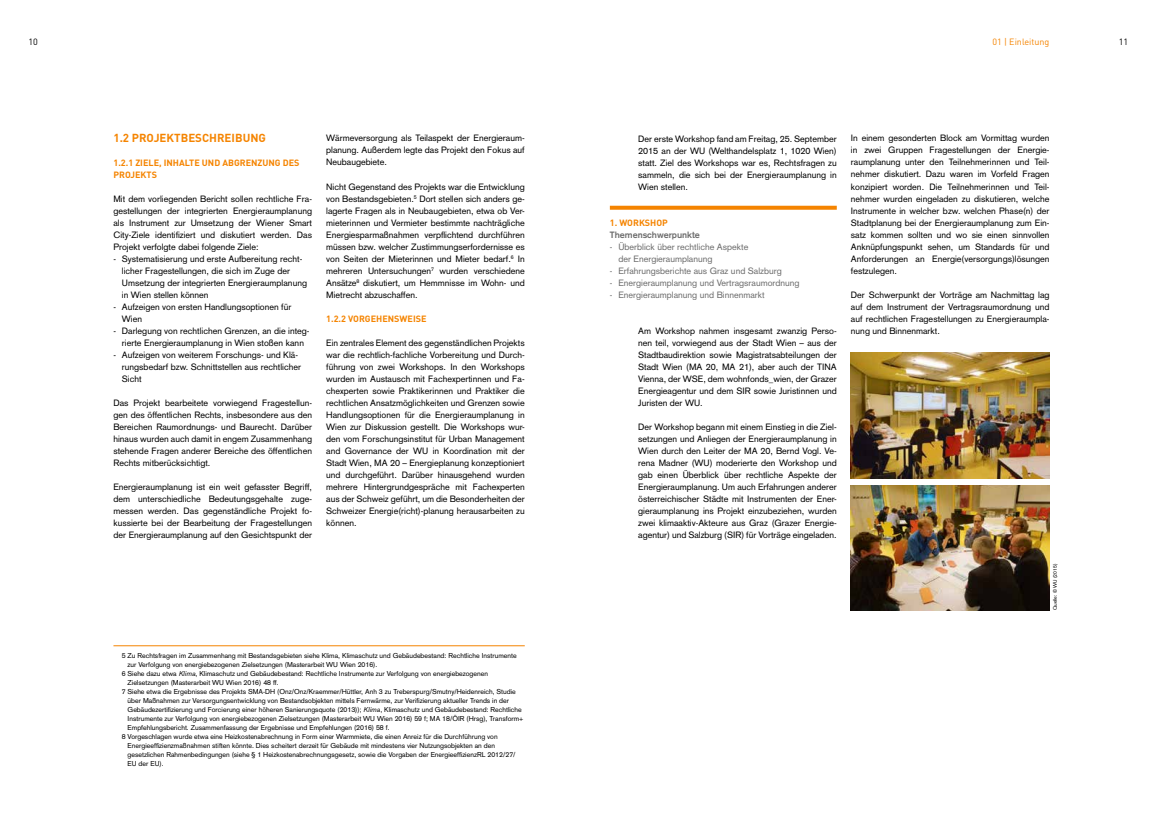
<style>
.page{position:relative;width:1163px;height:823px;background:#fff}
.page>*{position:absolute;margin:0;border:0;box-sizing:border-box;transform-origin:0 0}
.t1{font:700 11.5px "DIN";color:#f58400}
.t2{font:9px/12px "Akzidenz Grotesk";color:#000;text-align:justify}
.t3{font:9px/12px "Akzidenz Grotesk";color:#6d6d6d}
.t4{font:700 9px/12px "DIN";color:#f58400}
.t5{font:700 9px/12px "Akzidenz Grotesk";color:#6d6d6d}
.t6{font:9px "DIN";color:#f58400}
.t7{font:9px "DIN";color:#000}
.t8{font:7px "Akzidenz Grotesk";color:#000}
.t9{font:5px "Akzidenz Grotesk";color:#000}
.s1{font-family:"Akzidenz Grotesk BE";font-style:italic}
.s2{font-family:"DIN";color:#f58400}
</style>
<div class="page">
<svg style="left:609px;top:205px;width:227px;height:4px"></svg>
<hr style="left:113px;top:645px;width:411px;height:1px;background:#f58400">
<img style="left:850px;top:353px;width:199px;height:124px">
<img style="left:850px;top:485px;width:199px;height:124px">
<p class="t6" style="left:992px;top:36px;width:59px">01 | Einleitung</p>
<p class="t7" style="left:28px;top:36px;width:11px">10</p>
<p class="t7" style="left:1118px;top:36px;width:11px">11</p>
<h3 class="t1" style="left:113px;top:130px;width:154px">1.2 PROJEKTBESCHREIBUNG</h3>
<p class="t4" style="left:113px;top:156px;width:188px">1.2.1 ZIELE, INHALTE UND ABGRENZUNG DES<br>PROJEKTS</p>
<p class="t2" style="left:113px;top:192px;width:200px">Mit dem vorliegenden Bericht sollen rechtliche Fra&shy;gestellungen der integrierten Energieraumplanung als Instrument zur Umsetzung der Wiener Smart City-Ziele identifiziert und diskutiert werden. Das Projekt verfolgte dabei folgende Ziele:</p>
<p class="t2" style="left:122px;top:252px;width:186px;text-align:left;text-indent:-9px">- Systematisierung und erste Aufbereitung recht&shy;licher Fragestellungen, die sich im Zuge der Umsetzung der integrierten Energieraumplanung in Wien stellen können</p>
<p class="t2" style="left:122px;top:300px;width:171px;text-indent:-9px">- Aufzeigen von ersten Handlungsoptionen für<br>Wien</p>
<p class="t2" style="left:113px;top:324px;width:197px;text-align:center">- Darlegung von rechtlichen Grenzen, an die integ&shy;rierte Energieraumplanung in Wien stoßen kann</p>
<p class="t2" style="left:122px;top:348px;width:180px;text-align:left;text-indent:-9px">- Aufzeigen von weiterem Forschungs- und Klä&shy;rungsbedarf bzw. Schnittstellen aus rechtlicher<br>Sicht</p>
<p class="t2" style="left:113px;top:396px;width:200px">Das Projekt bearbeitete vorwiegend Fragestellun&shy;gen des öffentlichen Rechts, insbesondere aus den Bereichen Raumordnungs- und Baurecht. Darüber hinaus wurden auch damit in engem Zusammenhang stehende Fragen anderer Bereiche des öffentlichen Rechts mitberücksichtigt.</p>
<p class="t2" style="left:113px;top:480px;width:200px">Energieraumplanung ist ein weit gefasster Begriff, dem unterschiedliche Bedeutungsgehalte zuge&shy;messen werden. Das gegenständliche Projekt fo&shy;kussierte bei der Bearbeitung der Fragestellungen der Energieraumplanung auf den Gesichtspunkt der</p>
<p class="t2" style="left:326px;top:132px;width:200px">Wärmeversorgung als Teilaspekt der Energieraum&shy;planung. Außerdem legte das Projekt den Fokus auf Neubaugebiete.</p>
<p class="t2" style="left:326px;top:180px;width:200px">Nicht Gegenstand des Projekts war die Entwicklung von Bestandsgebieten.<sup>5</sup> Dort stellen sich anders ge&shy;lagerte Fragen als in Neubaugebieten, etwa ob Ver&shy;mieterinnen und Vermieter bestimmte nachträgliche Energiesparmaßnahmen verpflichtend durchführen müssen bzw. welcher Zustimmungserfordernisse es von Seiten der Mieterinnen und Mieter bedarf.<sup>6</sup> In mehreren Untersuchungen<sup>7</sup> wurden verschiedene Ansätze<sup>8</sup> diskutiert, um Hemmnisse im Wohn- und Mietrecht abzuschaffen.</p>
<p class="t4" style="left:326px;top:312px;width:102px">1.2.2 VORGEHENSWEISE</p>
<p class="t2" style="left:326px;top:336px;width:200px">Ein zentrales Element des gegenständlichen Projekts war die rechtlich-fachliche Vorbereitung und Durch&shy;führung von zwei Workshops. In den Workshops wurden im Austausch mit Fachexpertinnen und Fa&shy;chexperten sowie Praktikerinnen und Praktiker die rechtlichen Ansatzmöglichkeiten und Grenzen sowie Handlungsoptionen für die Energieraumplanung in Wien zur Diskussion gestellt. Die Workshops wur&shy;den vom Forschungsinstitut für Urban Management and Governance der WU in Koordination mit der Stadt Wien, MA 20 – Energieplanung konzeptioniert und durchgeführt. Darüber hinausgehend wurden mehrere Hintergrundgespräche mit Fachexperten aus der Schweiz geführt, um die Besonderheiten der Schweizer Energie(richt)-planung herausarbeiten zu können.</p>
<p class="t8" style="left:122px;top:651px;width:396px">5 Zu Rechtsfragen im Zusammenhang mit Bestandsgebieten siehe Klima, Klimaschutz und Gebäudebestand: Rechtliche Instrumente</p>
<p class="t8" style="left:128px;top:660px;width:251px">zur Verfolgung von energiebezogenen Zielsetzungen (Masterarbeit WU Wien 2016).</p>
<p class="t8" style="left:122px;top:669px;width:368px">6 Siehe dazu etwa <span class="s1">Klima</span>, Klimaschutz und Gebäudebestand: Rechtliche Instrumente zur Verfolgung von energiebezogenen</p>
<p class="t8" style="left:128px;top:678px;width:153px">Zielsetzungen (Masterarbeit WU Wien 2016) 48 ff.</p>
<p class="t8" style="left:122px;top:687px;width:395px">7 Siehe etwa die Ergebnisse des Projekts SMA-DH (Onz/Onz/Kraemmer/Hüttler, Anh 3 zu Treberspurg/Smutny/Heidenreich, Studie</p>
<p class="t8" style="left:128px;top:696px;width:383px">über Maßnahmen zur Versorgungsentwicklung von Bestandsobjekten mittels Fernwärme, zur Verifizierung aktueller Trends in der</p>
<p class="t8" style="left:128px;top:705px;width:395px">Gebäudezertifizierung und Forcierung einer höheren Sanierungsquote (2013)); <span class="s1">Klima</span>, Klimaschutz und Gebäudebestand: Rechtliche</p>
<p class="t8" style="left:128px;top:714px;width:397px">Instrumente zur Verfolgung von energiebezogenen Zielsetzungen (Masterarbeit WU Wien 2016) 59 f; MA 18/ÖIR (Hrsg), Transform+</p>
<p class="t8" style="left:128px;top:723px;width:263px">Empfehlungsbericht. Zusammenfassung der Ergebnisse und Empfehlungen (2016) 58 f.</p>
<p class="t8" style="left:122px;top:732px;width:377px">8 Vorgeschlagen wurde etwa eine Heizkostenabrechnung in Form einer Warmmiete, die einen Anreiz für die Durchführung von</p>
<p class="t8" style="left:128px;top:741px;width:369px">Energieeffizienzmaßnahmen stiften könnte. Dies scheitert derzeit für Gebäude mit mindestens vier Nutzungsobjekten an den</p>
<p class="t8" style="left:128px;top:750px;width:389px">gesetzlichen Rahmenbedingungen (siehe § 1 Heizkostenabrechnungsgesetz, sowie die Vorgaben der EnergieeffizienzRL 2012/27/</p>
<p class="t8" style="left:128px;top:759px;width:38px">EU der EU).</p>
<p class="t2" style="left:638px;top:132px;width:200px">Der erste Workshop fand am Freitag, 25. September 2015 an der WU (Welthandelsplatz 1, 1020 Wien) statt. Ziel des Workshops war es, Rechtsfragen zu sammeln, die sich bei der Energieraumplanung in Wien stellen.</p>
<p class="t5" style="left:609px;top:216px;width:92px"><span class="s2">1. WORKSHOP<br></span>Themenschwerpunkte</p>
<p class="t3" style="left:618px;top:240px;width:131px;text-indent:-9px">- Überblick über rechtliche Aspekte der Energieraumplanung</p>
<p class="t3" style="left:609px;top:264px;width:173px">- Erfahrungsberichte aus Graz und Salzburg</p>
<p class="t3" style="left:609px;top:276px;width:191px">- Energieraumplanung und Vertragsraumordnung</p>
<p class="t3" style="left:609px;top:288px;width:156px">- Energieraumplanung und Binnenmarkt</p>
<p class="t2" style="left:638px;top:336px;width:200px">nen teil, vorwiegend aus der Stadt Wien – aus der Stadtbaudirektion sowie Magistratsabteilungen der Stadt Wien (MA 20, MA 21), aber auch der TINA Vienna, der WSE, dem wohnfonds_wien, der Grazer Energieagentur und dem SIR sowie Juristinnen und Juristen der WU.</p>
<p class="t2" style="left:638px;top:432px;width:200px">setzungen und Anliegen der Energieraumplanung in</p>
<p class="t2" style="left:638px;top:456px;width:200px">rena Madner (WU) moderierte den Workshop und gab einen Überblick über rechtliche Aspekte der Energieraumplanung. Um auch Erfahrungen anderer</p>
<p class="t2" style="left:638px;top:504px;width:200px">gieraumplanung ins Projekt einzubeziehen, wurden</p>
<p class="t2" style="left:638px;top:528px;width:200px">agentur) und Salzburg (SIR) für Vorträge eingeladen.</p>
<p class="t2" style="left:638px;top:324px;width:200px">Am Workshop nahmen insgesamt zwanzig Perso-</p>
<p class="t2" style="left:638px;top:420px;width:200px">Der Workshop begann mit einem Einstieg in die Ziel-</p>
<p class="t2" style="left:638px;top:444px;width:200px">Wien durch den Leiter der MA 20, Bernd Vogl. Ve-</p>
<p class="t2" style="left:638px;top:492px;width:200px">österreichischer Städte mit Instrumenten der Ener-</p>
<p class="t2" style="left:638px;top:516px;width:200px">zwei klimaaktiv-Akteure aus Graz (Grazer Energie-</p>
<p class="t2" style="left:850px;top:132px;width:200px">In einem gesonderten Block am Vormittag wurden in zwei Gruppen Fragestellungen der Energie-</p>
<p class="t2" style="left:850px;top:168px;width:200px">nehmer diskutiert. Dazu waren im Vorfeld Fragen</p>
<p class="t2" style="left:850px;top:192px;width:200px">nehmer wurden eingeladen zu diskutieren, welche<br>Instrumente in welcher bzw. welchen Phase(n) der</p>
<p class="t2" style="left:850px;top:228px;width:200px">satz kommen sollten und wo sie einen sinnvollen Anknüpfungspunkt sehen, um Standards für und Anforderungen an Energie(versorgungs)lösungen festzulegen.</p>
<p class="t2" style="left:850px;top:288px;width:200px">Der Schwerpunkt der Vorträge am Nachmittag lag auf dem Instrument der Vertragsraumordnung und</p>
<p class="t2" style="left:850px;top:324px;width:90px">nung und Binnenmarkt.</p>
<p class="t2" style="left:850px;top:156px;width:200px">raumplanung unter den Teilnehmerinnen und Teil-</p>
<p class="t2" style="left:850px;top:180px;width:200px">konzipiert worden. Die Teilnehmerinnen und Teil-</p>
<p class="t2" style="left:850px;top:216px;width:199px">Stadtplanung bei der Energieraumplanung zum Ein-</p>
<p class="t2" style="left:850px;top:312px;width:200px">auf rechtlichen Fragestellungen zu Energieraumpla-</p>
<p class="t9" style="left:1051px;top:609px;width:48px;rotate:-90deg">Quelle: © WU (2015)</p>
</div>
